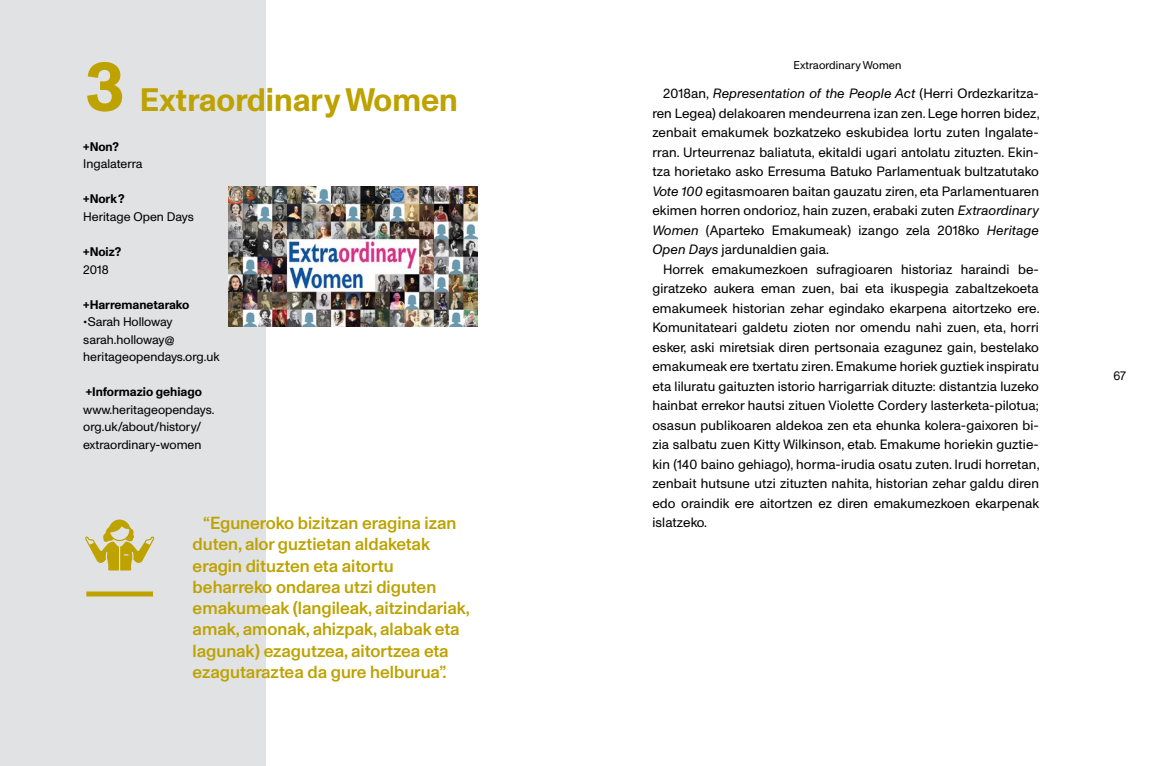
<style>
.page{position:relative;width:1163px;height:766px;background:#fff}
.page>*{position:absolute;margin:0;border:0;box-sizing:border-box;transform-origin:0 0}
.t1{font:700 32.5px "Monument Grotesk";color:#bda200}
.t2{font:500 17.5px/21.2px "Monument Grotesk";color:#bda200}
.t3{font:13.5px/19.5px "Monument Grotesk";letter-spacing:.01em;color:#000;text-align:justify}
.t4{font:12.5px/17.5px "Monument Grotesk";color:#000}
.t5{font:700 12.5px "Monument Grotesk";color:#000}
.t6{font:11.25px "Monument Grotesk";letter-spacing:.01em;color:#000}
.s1{font-size:70px}
.s2{font-style:italic}
</style>
<div class="page">
<div style="left:0;top:0;width:266px;height:765px;background:#e1e2e4"></div>
<img style="left:229px;top:186px;width:248px;height:140px">
<svg style="left:85px;top:519px;width:69px;height:51px"></svg>
<div style="left:86px;top:591px;width:67px;height:5px;background:#bda200"></div>
<h1 class="t1" style="left:85px;top:76px;width:374px"><span class="s1">3</span> Extraordinary Women</h1>
<p class="t5" style="left:83px;top:137px;width:37px">+Non?</p>
<p class="t4" style="left:83px;top:154px;width:61px">Ingalaterra</p>
<p class="t5" style="left:83px;top:190px;width:43px">+Nork?</p>
<p class="t4" style="left:83px;top:207px;width:112px">Heritage Open Days</p>
<p class="t5" style="left:83px;top:242px;width:40px">+Noiz?</p>
<p class="t4" style="left:83px;top:259px;width:27px">2018</p>
<p class="t5" style="left:83px;top:295px;width:107px">+Harremanetarako</p>
<p class="t4" style="left:83px;top:312px;width:138px">•Sarah Holloway sarah.holloway@ heritageopendays.org.uk</p>
<p class="t5" style="left:86px;top:382px;width:118px">+Informazio gehiago</p>
<p class="t4" style="left:83px;top:399px;width:133px">www.heritageopendays. org.uk/about/history/ extraordinary-women</p>
<p class="t2" style="left:193px;top:511px;width:279px;text-indent:11px">“Eguneroko bizitzan eragina izan duten, alor guztietan aldaketak eragin dituzten eta aitortu beharreko ondarea utzi diguten emakumeak (langileak, aitzindariak, amak, amonak, ahizpak, alabak eta lagunak) ezagutzea, aitortzea eta ezagutaraztea da gure helburua”.</p>
<p class="t6" style="left:793px;top:57px;width:110px">Extraordinary Women</p>
<p class="t3" style="left:652px;top:83px;width:388px;text-indent:11px">2018an, <span class="s2">Representation of the People Act</span> (Herri Ordezkaritza&shy;ren Legea) delakoaren mendeurrena izan zen. Lege horren bidez, zenbait emakumek bozkatzeko eskubidea lortu zuten Ingalate&shy;rran. Urteurrenaz baliatuta, ekitaldi ugari antolatu zituzten. Ekin&shy;tza horietako asko Erresuma Batuko Parlamentuak bultzatutako <span class="s2">Vote 100</span> egitasmoaren baitan gauzatu ziren, eta Parlamentuaren ekimen horren ondorioz, hain zuzen, erabaki zuten <span class="s2">Extraordinary Women</span> (Aparteko Emakumeak) izango zela 2018ko <span class="s2">Heritage Open Days</span> jardunaldien gaia.</p>
<p class="t3" style="left:652px;top:258px;width:389px;text-indent:11px">Horrek emakumezkoen sufragioaren historiaz haraindi be&shy;giratzeko aukera eman zuen, bai eta ikuspegia zabaltzekoeta emakumeek historian zehar egindako ekarpena aitortzeko ere.<br>Komunitateari galdetu zioten nor omendu nahi zuen, eta, horri esker, aski miretsiak diren pertsonaia ezagunez gain, bestelako emakumeak ere txertatu ziren. Emakume horiek guztiek inspiratu eta liluratu gaituzten istorio harrigarriak dituzte: distantzia luzeko hainbat errekor hautsi zituen Violette Cordery lasterketa-pilotua; osasun publikoaren aldekoa zen eta ehunka kolera-gaixoren bi&shy;zia salbatu zuen Kitty Wilkinson, etab. Emakume horiekin guztie&shy;kin (140 baino gehiago), horma-irudia osatu zuten. Irudi horretan, zenbait hutsune utzi zituzten nahita, historian zehar galdu diren edo oraindik ere aitortzen ez diren emakumezkoen ekarpenak islatzeko.</p>
<p class="t4" style="left:1113px;top:366px;width:14px">67</p>
</div>
